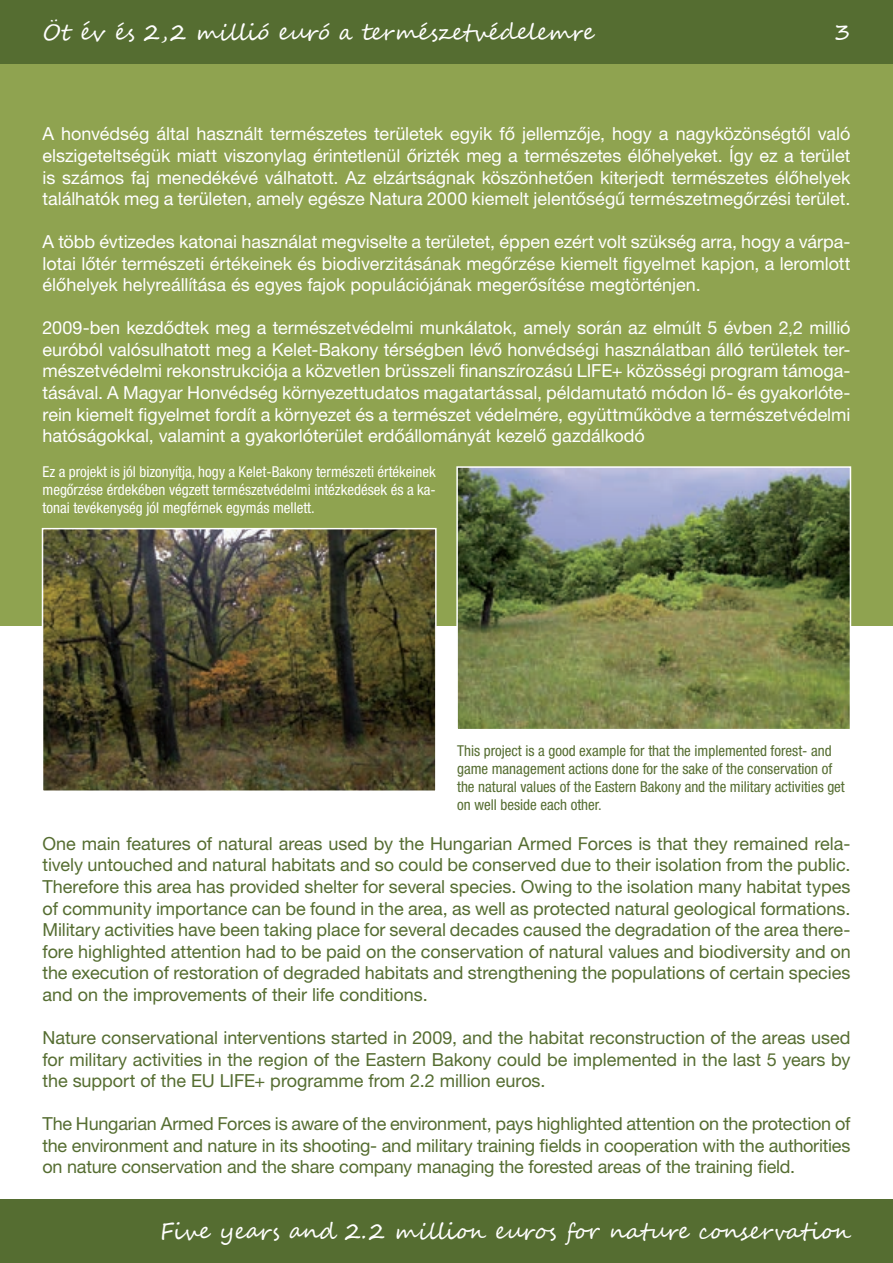
<style>
.page{position:relative;width:893px;height:1263px;background:#fff}
.page>*{position:absolute;margin:0;border:0;box-sizing:border-box;transform-origin:0 0}
.t1{font:22.5px "Segoe Script";color:#fff}
.t2{font:18px/21.6px "Helvetica Neue LT Pro";letter-spacing:-.005em;color:#556d31;text-align:justify}
.t3{font:18px/21.6px "Helvetica Neue LT Pro";color:#fff;text-align:justify}
.t4{font:condensed 15px/18px "Helvetica Neue LT Pro";color:#556d31}
.t5{font:condensed 15px/18px "Helvetica Neue LT Pro";color:#fff;text-align:justify}
</style>
<div class="page">
<div style="left:0;top:43px;width:893px;height:583px;background:#8fa350"></div>
<div style="left:0;top:0;width:893px;height:64px;background:#556d31"></div>
<div style="left:0;top:1199px;width:893px;height:64px;background:#556d31"></div>
<img style="left:45px;top:531px;width:389px;height:258px">
<div style="left:42px;top:528px;width:395px;height:264px;border:2px solid #fff"></div>
<img style="left:459px;top:469px;width:389px;height:258px">
<div style="left:456px;top:466px;width:395px;height:264px;border:2px solid #fff"></div>
<hr style="left:0;top:912px;width:1px;height:287px;background:#8fa350">
<p class="t1" style="left:43px;top:16px;width:553px">Öt év és 2,2 millió euró a természetvédelemre</p>
<p class="t1" style="left:834px;top:16px;width:18px">3</p>
<p class="t3" style="left:43px;top:125px;width:809px">A honvédség által használt természetes területek egyik fő jellemzője, hogy a nagyközönségtől való elszigeteltségük miatt viszonylag érintetlenül őrizték meg a természetes élőhelyeket. Így ez a terület is számos faj menedékévé válhatott. Az elzártságnak köszönhetően kiterjedt természetes élőhelyek találhatók meg a területen, amely egésze Natura 2000 kiemelt jelentőségű természetmegőrzési terület.</p>
<p class="t3" style="left:43px;top:232px;width:809px">A több évtizedes katonai használat megviselte a területet, éppen ezért volt szükség arra, hogy a várpa&shy;lotai lőtér természeti értékeinek és biodiverzitásának megőrzése kiemelt figyelmet kapjon, a leromlott élőhelyek helyreállítása és egyes fajok populációjának megerősítése megtörténjen.</p>
<p class="t3" style="left:43px;top:319px;width:809px">2009-ben kezdődtek meg a természetvédelmi munkálatok, amely során az elmúlt 5 évben 2,2 millió euróból valósulhatott meg a Kelet-Bakony térségben lévő honvédségi használatban álló területek ter&shy;mészetvédelmi rekonstrukciója a közvetlen brüsszeli finanszírozású LIFE+ közösségi program támoga&shy;tásával. A Magyar Honvédség környezettudatos magatartással, példamutató módon lő- és gyakorlóte&shy;rein kiemelt figyelmet fordít a környezet és a természet védelmére, együttműködve a természetvédelmi hatóságokkal, valamint a gyakorlóterület erdőállományát kezelő gazdálkodó</p>
<p class="t5" style="left:43px;top:464px;width:395px">Ez a projekt is jól bizonyítja, hogy a Kelet-Bakony természeti értékeinek megőrzése érdekében végzett természetvédelmi intézkedések és a ka&shy;tonai tevékenység jól megférnek egymás mellett.</p>
<p class="t4" style="left:457px;top:743px;width:389px">This project is a good example for that the implemented forest- and game management actions done for the sake of the conservation of the natural values of the Eastern Bakony and the military activities get on well beside each other.</p>
<p class="t2" style="left:43px;top:834px;width:810px">One main features of natural areas used by the Hungarian Armed Forces is that they remained rela&shy;tively untouched and natural habitats and so could be conserved due to their isolation from the public.<br>Therefore this area has provided shelter for several species. Owing to the isolation many habitat types of community importance can be found in the area, as well as protected natural geological formations.<br>Military activities have been taking place for several decades caused the degradation of the area there&shy;fore highlighted attention had to be paid on the conservation of natural values and biodiversity and on the execution of restoration of degraded habitats and strengthening the populations of certain species and on the improvements of their life conditions.</p>
<p class="t2" style="left:43px;top:1028px;width:809px">Nature conservational interventions started in 2009, and the habitat reconstruction of the areas used for military activities in the region of the Eastern Bakony could be implemented in the last 5 years by the support of the EU LIFE+ programme from 2.2 million euros.</p>
<p class="t2" style="left:43px;top:1114px;width:809px">The Hungarian Armed Forces is aware of the environment, pays highlighted attention on the protection of the environment and nature in its shooting- and military training fields in cooperation with the authorities on nature conservation and the share company managing the forested areas of the training field.</p>
<p class="t1" style="left:160px;top:1215px;width:692px">Five years and 2.2 million euros for nature conservation</p>
</div>
